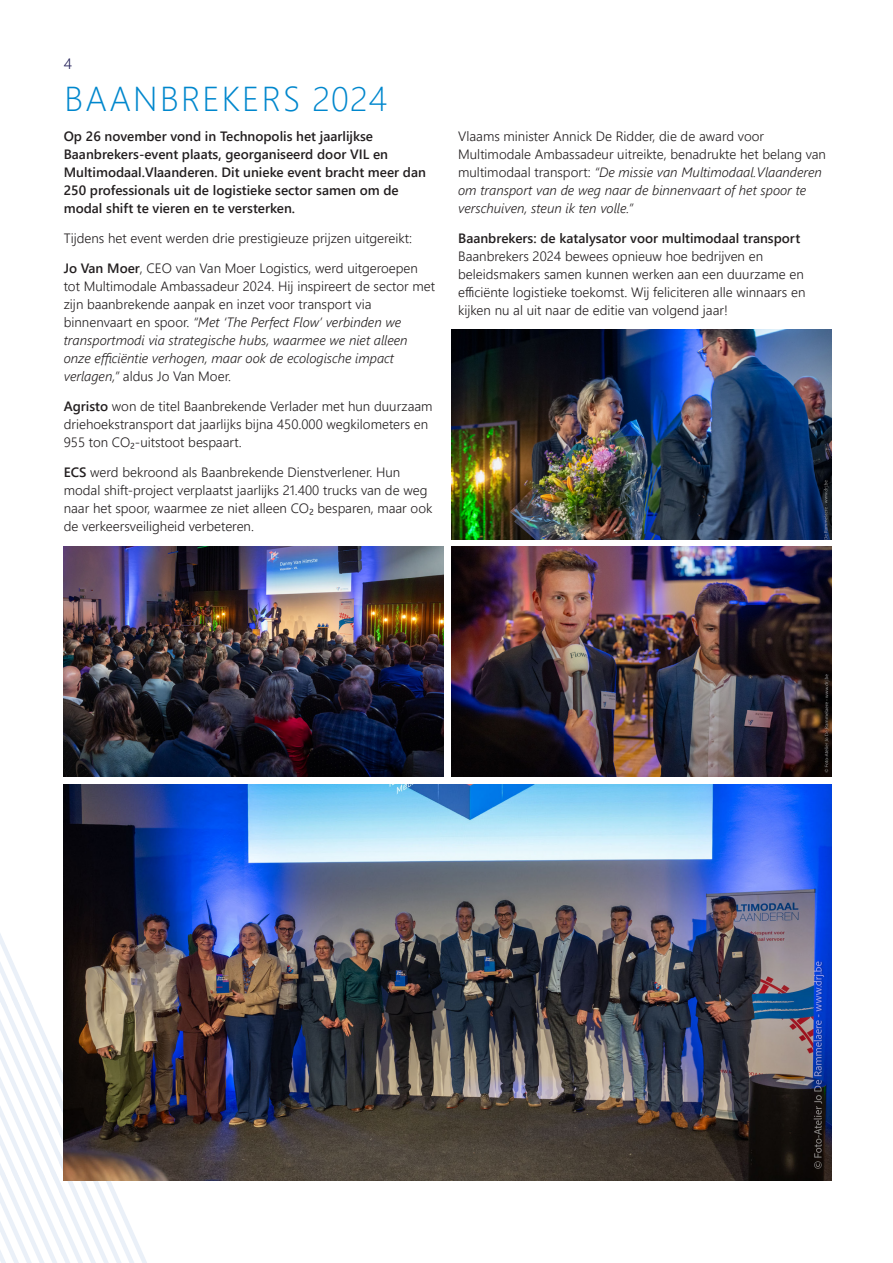
<style>
.page{position:relative;width:893px;height:1263px;background:#fff}
.page>*{position:absolute;margin:0;border:0;box-sizing:border-box;transform-origin:0 0}
.T1_subheader{font:300 34.5px "Segoe UI";letter-spacing:.065em;color:#0087cd}
.t1{font:300 15px "Segoe UI";color:#29265d}
.body{font:300 13.5px/18px "Segoe UI";color:#231f20}
.body-2{font:600 13.5px/18px "Segoe UI";color:#231f20}
.s1{font-weight:600}
.s2{font-style:italic}
</style>
<div class="page">
<svg style="left:0;top:890px;width:335px;height:373px"></svg>
<img style="left:64px;top:785px;width:767px;height:395px">
<img style="left:64px;top:546px;width:379px;height:231px">
<img style="left:452px;top:546px;width:379px;height:231px">
<img style="left:452px;top:329px;width:379px;height:210px">
<p class="t1" style="left:64px;top:50px;width:10px">4</p>
<p class="T1_subheader" style="left:64px;top:66px;width:324px">BAANBREKERS 2024</p>
<p class="body-2" style="left:64px;top:126px;width:364px">Op 26 november vond in Technopolis het jaarlijkse Baanbrekers-event plaats, georganiseerd door VIL en Multimodaal.Vlaanderen. Dit unieke event bracht meer dan 250 professionals uit de logistieke sector samen om de modal shift te vieren en te versterken.</p>
<p class="body" style="left:64px;top:228px;width:350px">Tijdens het event werden drie prestigieuze prijzen uitgereikt:</p>
<p class="body" style="left:64px;top:258px;width:373px"><span class="s1">Jo Van Moer</span>, CEO van Van Moer Logistics, werd uitgeroepen tot Multimodale Ambassadeur 2024. Hij inspireert de sector met zijn baanbrekende aanpak en inzet voor transport via binnenvaart en spoor. <span class="s2">“Met ‘The Perfect Flow’ verbinden we transportmodi via strategische hubs, waarmee we niet alleen onze efficiëntie verhogen, maar ook de ecologische impact verlagen,”</span> aldus Jo Van Moer.</p>
<p class="body" style="left:64px;top:396px;width:370px"><span class="s1">Agristo</span> won de titel Baanbrekende Verlader met hun duurzaam driehoekstransport dat jaarlijks bijna 450.000 wegkilometers en<br>955 ton CO₂-uitstoot bespaart.</p>
<p class="body" style="left:64px;top:462px;width:370px"><span class="s1">ECS</span> werd bekroond als Baanbrekende Dienstverlener. Hun modal shift-project verplaatst jaarlijks 21.400 trucks van de weg naar het spoor, waarmee ze niet alleen CO₂ besparen, maar ook de verkeersveiligheid verbeteren.</p>
<p class="body" style="left:458px;top:126px;width:369px">Vlaams minister Annick De Ridder, die de award voor Multimodale Ambassadeur uitreikte, benadrukte het belang van multimodaal transport: <span class="s2">“De missie van Multimodaal.Vlaanderen om transport van de weg naar de binnenvaart of het spoor te verschuiven, steun ik ten volle.”</span></p>
<p class="body-2" style="left:458px;top:228px;width:343px">Baanbrekers: de katalysator voor multimodaal transport</p>
<p class="body" style="left:458px;top:246px;width:349px">Baanbrekers 2024 bewees opnieuw hoe bedrijven en beleidsmakers samen kunnen werken aan een duurzame en efficiënte logistieke toekomst. Wij feliciteren alle winnaars en kijken nu al uit naar de editie van volgend jaar!</p>
</div>
